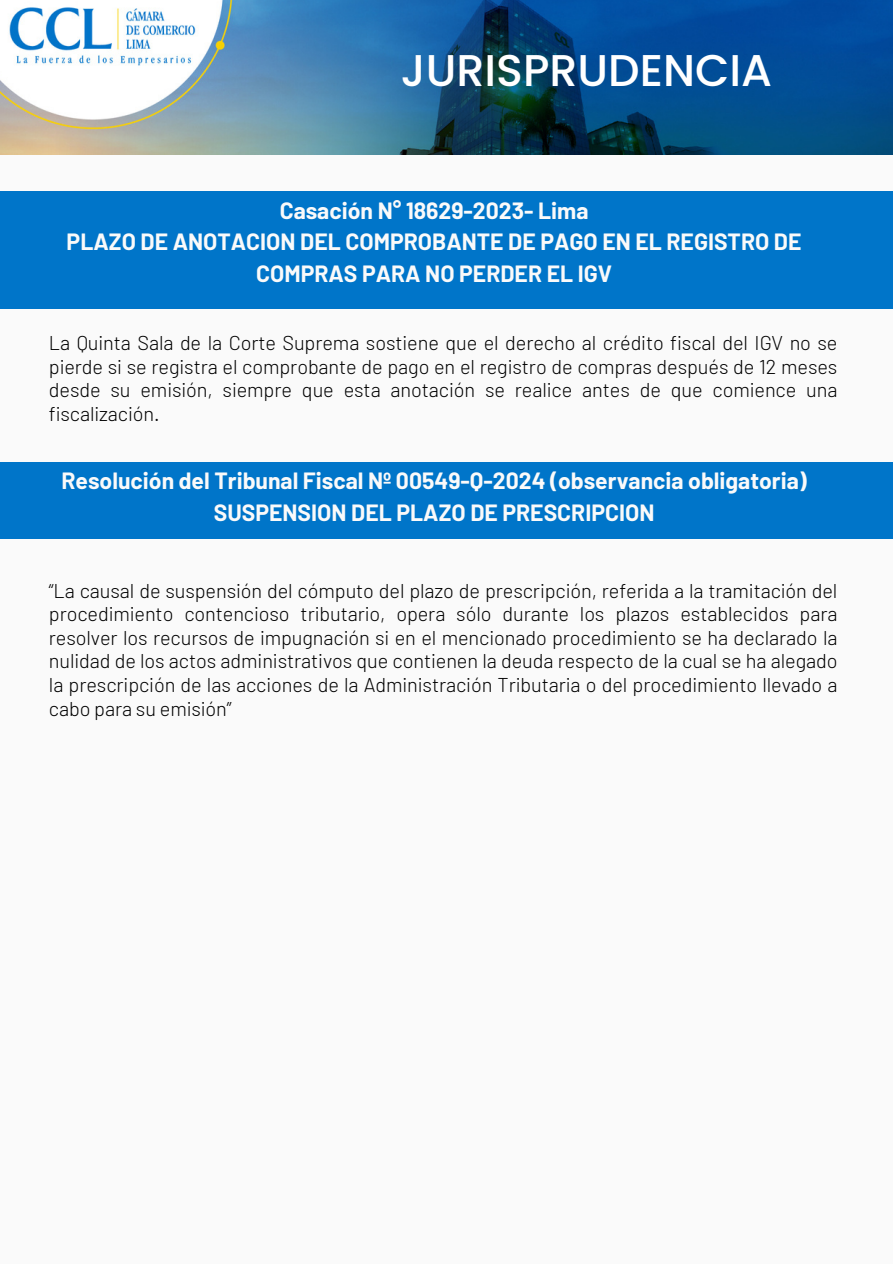
<style>
.page{position:relative;width:893px;height:1264px;background:#fff}
.page>*{position:absolute;margin:0;border:0;box-sizing:border-box;transform-origin:0 0}
.t1{font:500 44.4px "Poppins";color:#fff}
.t2{font:700 22.95px/31.5px "Barlow";color:#fafafa;text-align:center}
.t3{font:300 19.95px/23.7px "Barlow";letter-spacing:-.005em;color:#000;text-align:justify}
</style>
<div class="page">
<div style="left:0;top:0;width:892px;height:1263px;background:#fafafa"></div>
<img style="left:0;top:0;width:892px;height:155px">
<div style="left:0;top:191px;width:892px;height:117px;background:#0075c9"></div>
<div style="left:0;top:462px;width:892px;height:77px;background:#0075c9"></div>
<h1 class="t1" style="left:400px;top:40px;width:373px">JURISPRUDENCIA</h1>
<h2 class="t2" style="left:67px;top:194px;width:736px">Casación N° 18629-2023- Lima<br>PLAZO DE ANOTACION DEL COMPROBANTE DE PAGO EN EL REGISTRO DE<br>COMPRAS PARA NO PERDER EL IGV</h2>
<p class="t3" style="left:49px;top:330px;width:790px">La Quinta Sala de la Corte Suprema sostiene que el derecho al crédito fiscal del IGV no se pierde si se registra el comprobante de pago en el registro de compras después de 12 meses desde su emisión, siempre que esta anotación se realice antes de que comience una fiscalización.</p>
<h2 class="t2" style="left:61px;top:464px;width:746px">Resolución del Tribunal Fiscal Nº 00549-Q-2024 (observancia obligatoria)<br>SUSPENSION DEL PLAZO DE PRESCRIPCION</h2>
<p class="t3" style="left:49px;top:577px;width:790px">“La causal de suspensión del cómputo del plazo de prescripción, referida a la tramitación del procedimiento contencioso tributario, opera sólo durante los plazos establecidos para resolver los recursos de impugnación si en el mencionado procedimiento se ha declarado la nulidad de los actos administrativos que contienen la deuda respecto de la cual se ha alegado la prescripción de las acciones de la Administración Tributaria o del procedimiento llevado a cabo para su emisión”</p>
</div>
